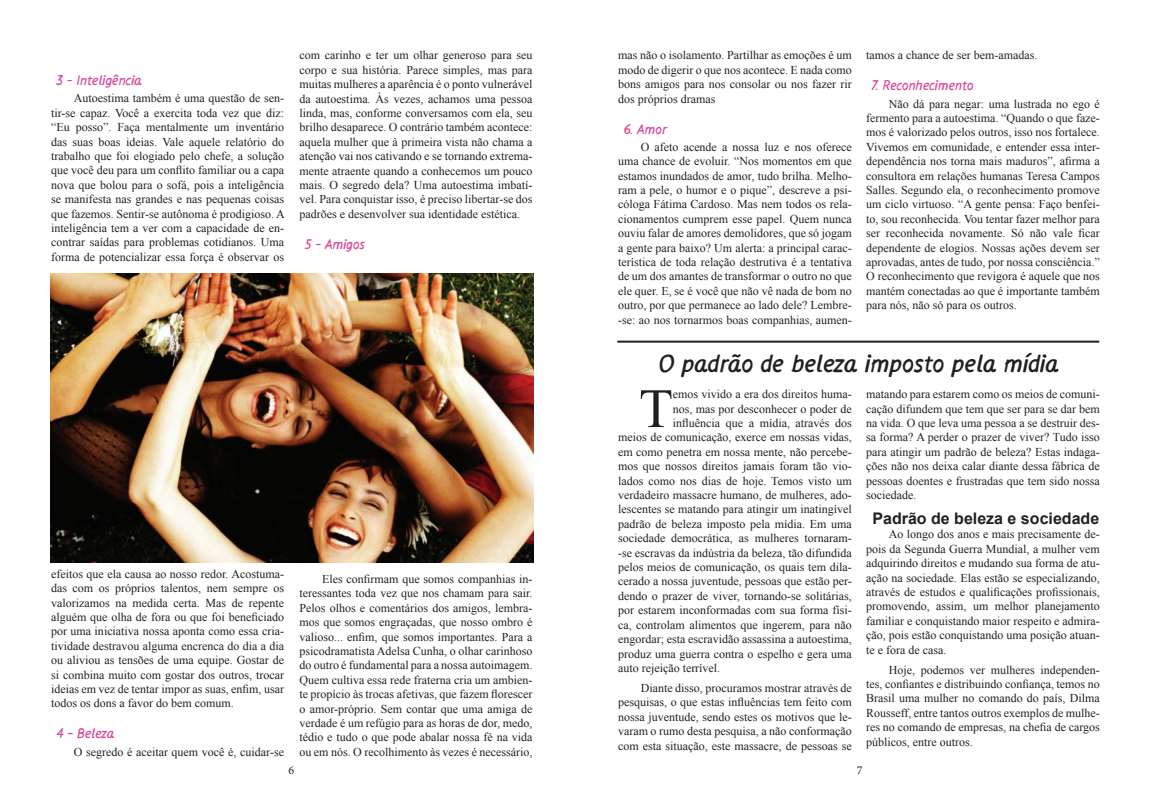
<style>
.page{position:relative;width:1151px;height:811px;background:#fff}
.page>*{position:absolute;margin:0;border:0;box-sizing:border-box;transform-origin:0 0}
.t1{font:55.5px "Times New Roman";color:#231f20}
.t2{font:700 25px "Flow Ext";color:#231f20}
.t3{font:700 16px "Arial";color:#231f20}
.t4{font:700 14px "Flow Ext";color:#d74e9c}
.t5{font:12px/14.4px "Times New Roman";color:#231f20;text-align:justify}
.t6{font:12px "Minion Pro";color:#231f20}
</style>
<div class="page">
<img style="left:51px;top:274px;width:482px;height:289px">
<hr style="left:617px;top:341px;width:482px;height:2px;background:#231f20">
<p class="t4" style="left:57px;top:71px;width:87px">3 - Inteligência</p>
<p class="t5" style="left:51px;top:91px;width:235px;text-indent:23px">Autoestima também é uma questão de sen&shy;tir-se capaz. Você a exercita toda vez que diz: “Eu posso”. Faça mentalmente um inventário das suas boas ideias. Vale aquele relatório do trabalho que foi elogiado pelo chefe, a solução que você deu para um conflito familiar ou a capa nova que bolou para o sofá, pois a inteligência se manifesta nas grandes e nas pequenas coisas que fazemos. Sentir-se autônoma é prodigioso. A inteligência tem a ver com a capacidade de en&shy;contrar saídas para problemas cotidianos. Uma forma de potencializar essa força é observar os</p>
<p class="t5" style="left:299px;top:48px;width:235px">com carinho e ter um olhar generoso para seu corpo e sua história. Parece simples, mas para muitas mulheres a aparência é o ponto vulnerável da autoestima. Às vezes, achamos uma pessoa linda, mas, conforme conversamos com ela, seu brilho desaparece. O contrário também acontece: aquela mulher que à primeira vista não chama a atenção vai nos cativando e se tornando extrema&shy;mente atraente quando a conhecemos um pouco mais. O segredo dela? Uma autoestima imbatí&shy;vel. Para conquistar isso, é preciso libertar-se dos padrões e desenvolver sua identidade estética.</p>
<p class="t4" style="left:305px;top:235px;width:61px">5 - Amigos</p>
<p class="t5" style="left:51px;top:566px;width:235px">efeitos que ela causa ao nosso redor. Acostuma&shy;das com os próprios talentos, nem sempre os valorizamos na medida certa. Mas de repente alguém que olha de fora ou que foi beneficiado por uma iniciativa nossa aponta como essa cria&shy;tividade destravou alguma encrenca do dia a dia ou aliviou as tensões de uma equipe. Gostar de si combina muito com gostar dos outros, trocar ideias em vez de tentar impor as suas, enfim, usar todos os dons a favor do bem comum.</p>
<p class="t4" style="left:57px;top:724px;width:59px">4 - Beleza</p>
<p class="t5" style="left:74px;top:744px;width:212px">O segredo é aceitar quem você é, cuidar-se</p>
<p class="t5" style="left:299px;top:571px;width:235px;text-indent:23px">Eles confirmam que somos companhias in&shy;teressantes toda vez que nos chamam para sair.<br>Pelos olhos e comentários dos amigos, lembra&shy;mos que somos engraçadas, que nosso ombro é valioso... enfim, que somos importantes. Para a psicodramatista Adelsa Cunha, o olhar carinhoso do outro é fundamental para a nossa autoimagem.<br>Quem cultiva essa rede fraterna cria um ambien&shy;te propício às trocas afetivas, que fazem florescer o amor-próprio. Sem contar que uma amiga de verdade é um refúgio para as horas de dor, medo, tédio e tudo o que pode abalar nossa fé na vida ou em nós. O recolhimento às vezes é necessário,</p>
<p class="t5" style="left:618px;top:48px;width:235px">mas não o isolamento. Partilhar as emoções é um modo de digerir o que nos acontece. E nada como bons amigos para nos consolar ou nos fazer rir dos próprios dramas</p>
<p class="t4" style="left:624px;top:120px;width:45px">6. Amor</p>
<p class="t5" style="left:618px;top:139px;width:235px;text-indent:23px">O afeto acende a nossa luz e nos oferece uma chance de evoluir. “Nos momentos em que estamos inundados de amor, tudo brilha. Melho&shy;ram a pele, o humor e o pique”, descreve a psi&shy;cóloga Fátima Cardoso. Mas nem todos os rela&shy;cionamentos cumprem esse papel. Quem nunca ouviu falar de amores demolidores, que só jogam a gente para baixo? Um alerta: a principal carac&shy;terística de toda relação destrutiva é a tentativa de um dos amantes de transformar o outro no que ele quer. E, se é você que não vê nada de bom no outro, por que permanece ao lado dele? Lembre--se: ao nos tornarmos boas companhias, aumen-</p>
<p class="t5" style="left:866px;top:48px;width:173px">tamos a chance de ser bem-amadas.</p>
<p class="t4" style="left:872px;top:76px;width:104px">7. Reconhecimento</p>
<p class="t5" style="left:866px;top:96px;width:235px;text-indent:23px">Não dá para negar: uma lustrada no ego é fermento para a autoestima. “Quando o que faze&shy;mos é valorizado pelos outros, isso nos fortalece.<br>Vivemos em comunidade, e entender essa inter&shy;dependência nos torna mais maduros”, afirma a consultora em relações humanas Teresa Campos Salles. Segundo ela, o reconhecimento promove um ciclo virtuoso. “A gente pensa: Faço benfei&shy;to, sou reconhecida. Vou tentar fazer melhor para ser reconhecida novamente. Só não vale ficar dependente de elogios. Nossas ações devem ser aprovadas, antes de tudo, por nossa consciência.” O reconhecimento que revigora é aquele que nos mantém conectadas ao que é importante também para nós, não só para os outros.</p>
<h2 class="t2" style="left:659px;top:347px;width:402px">O padrão de beleza imposto pela mídia</h2>
<h1 class="t1" style="left:639px;top:371px;width:35px">T</h1>
<p class="t5" style="left:673px;top:387px;width:180px">emos vivido a era dos direitos huma-</p>
<p class="t5" style="left:866px;top:387px;width:235px">matando para estarem como os meios de comuni&shy;cação difundem que tem que ser para se dar bem na vida. O que leva uma pessoa a se destruir des&shy;sa forma? A perder o prazer de viver? Tudo isso para atingir um padrão de beleza? Estas indaga&shy;ções não nos deixa calar diante dessa fábrica de pessoas doentes e frustradas que tem sido nossa sociedade.</p>
<h3 class="t3" style="left:872px;top:507px;width:228px">Padrão de beleza e sociedade</h3>
<p class="t5" style="left:866px;top:527px;width:235px;text-indent:23px">Ao longo dos anos e mais precisamente de&shy;pois da Segunda Guerra Mundial, a mulher vem adquirindo direitos e mudando sua forma de atu&shy;ação na sociedade. Elas estão se especializando, através de estudos e qualificações profissionais, promovendo, assim, um melhor planejamento familiar e conquistando maior respeito e admira&shy;ção, pois estão conquistando uma posição atuan&shy;te e fora de casa.</p>
<p class="t5" style="left:866px;top:662px;width:235px;text-indent:23px">Hoje, podemos ver mulheres independen&shy;tes, confiantes e distribuindo confiança, temos no Brasil uma mulher no comando do país, Dilma Rousseff, entre tantos outros exemplos de mulhe&shy;res no comando de empresas, na chefia de cargos públicos, entre outros.</p>
<p class="t5" style="left:673px;top:401px;width:180px">nos, mas por desconhecer o poder de</p>
<p class="t5" style="left:673px;top:415px;width:180px">influência que a mídia, através dos</p>
<p class="t5" style="left:618px;top:430px;width:235px">meios de comunicação, exerce em nossas vidas,</p>
<p class="t5" style="left:618px;top:444px;width:235px">em como penetra em nossa mente, não percebe-</p>
<p class="t5" style="left:618px;top:459px;width:235px">mos que nossos direitos jamais foram tão vio-</p>
<p class="t5" style="left:618px;top:473px;width:235px">lados como nos dias de hoje. Temos visto um</p>
<p class="t5" style="left:618px;top:487px;width:235px">verdadeiro massacre humano, de mulheres, ado-</p>
<p class="t5" style="left:618px;top:502px;width:235px">lescentes se matando para atingir um inatingível</p>
<p class="t5" style="left:618px;top:516px;width:235px">padrão de beleza imposto pela mídia. Em uma</p>
<p class="t5" style="left:618px;top:531px;width:235px">sociedade democrática, as mulheres tornaram-</p>
<p class="t5" style="left:618px;top:545px;width:235px">-se escravas da indústria da beleza, tão difundida</p>
<p class="t5" style="left:618px;top:559px;width:235px">pelos meios de comunicação, os quais tem dila-</p>
<p class="t5" style="left:618px;top:574px;width:235px">cerado a nossa juventude, pessoas que estão per-</p>
<p class="t5" style="left:618px;top:588px;width:235px">dendo o prazer de viver, tornando-se solitárias,</p>
<p class="t5" style="left:618px;top:603px;width:235px">por estarem inconformadas com sua forma físi-</p>
<p class="t5" style="left:618px;top:617px;width:235px">ca, controlam alimentos que ingerem, para não</p>
<p class="t5" style="left:618px;top:631px;width:235px">engordar; esta escravidão assassina a autoestima,</p>
<p class="t5" style="left:618px;top:646px;width:235px">produz uma guerra contra o espelho e gera uma</p>
<p class="t5" style="left:618px;top:660px;width:104px">auto rejeição terrível.</p>
<p class="t5" style="left:618px;top:680px;width:235px;text-indent:23px">Diante disso, procuramos mostrar através de pesquisas, o que estas influências tem feito com nossa juventude, sendo estes os motivos que le&shy;varam o rumo desta pesquisa, a não conformação com esta situação, este massacre, de pessoas se</p>
<p class="t6" style="left:288px;top:762px;width:7px">6</p>
<p class="t6" style="left:857px;top:762px;width:7px">7</p>
</div>
